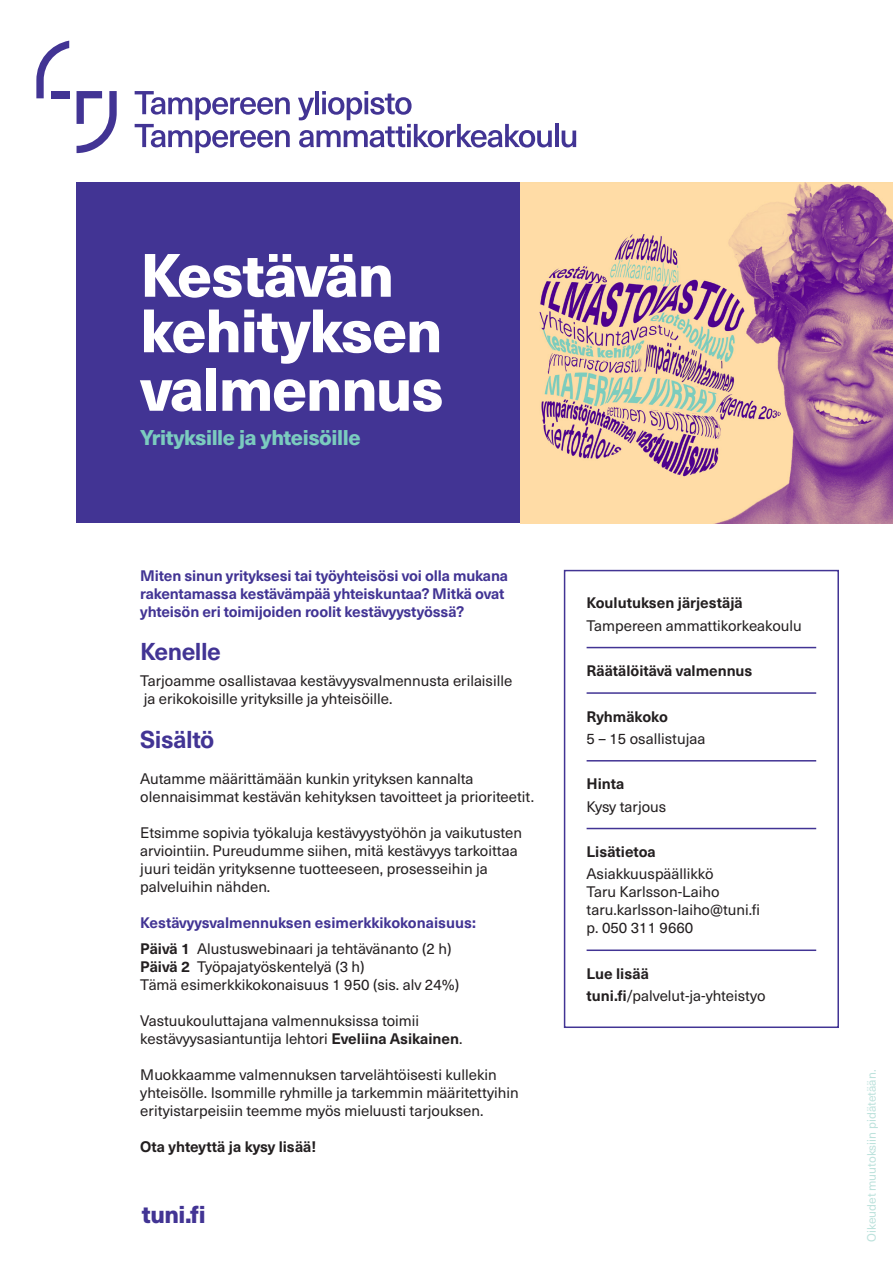
<style>
.page{position:relative;width:893px;height:1263px;background:#fff}
.page>*{position:absolute;margin:0;border:0;box-sizing:border-box;transform-origin:0 0}
.Pääotsikko{font:800 60px/57px "Neue Haas Unica Pro";letter-spacing:-.02em;color:#fff}
.Leipä_otsikko{font:700 24px "Neue Haas Unica Pro";letter-spacing:-.02em;color:#423494}
.Leipä_musta{font:700 24px "Neue Haas Unica Pro";letter-spacing:-.02em;color:#423494}
.www{font:800 24px "Neue Haas Unica Pro";color:#423494}
.Alaotsikko{font:800 21px "Neue Haas Unica Pro";letter-spacing:-.02em;color:#7bcbbf}
.Leipä_musta-2{font:15px/18px "Neue Haas Unica Pro";color:#231f20}
.Leipä_musta-3{font:700 15px/18px "Neue Haas Unica Pro";letter-spacing:-.01em;color:#423494}
.Leipä_valkoinen{font:15px "Neue Haas Unica Pro";color:#231f20}
.Leipä_pieni-otsikko{font:700 15px "Neue Haas Unica Pro";color:#231f20}
.Leipä_musta-4{font:700 15px "Neue Haas Unica Pro";color:#231f20}
.Leipä_valkoinen-2{font:700 15px "Neue Haas Unica Pro";color:#231f20}
.Leipä_valkoinen-3{font:12px "Neue Haas Unica Pro";color:#bde2dc}
.s1{font-weight:700}
</style>
<div class="page">
<div style="left:77px;top:183px;width:816px;height:340px;background:#423494"></div>
<img style="left:521px;top:183px;width:372px;height:340px">
<hr style="left:587px;top:647px;width:229px;height:1px;background:#423494">
<hr style="left:587px;top:692px;width:229px;height:2px;background:#423494">
<hr style="left:587px;top:760px;width:229px;height:1px;background:#423494">
<hr style="left:587px;top:828px;width:229px;height:1px;background:#423494">
<hr style="left:587px;top:949px;width:229px;height:2px;background:#423494">
<div style="left:564px;top:570px;width:275px;height:458px;border:2px solid #423494"></div>
<svg style="left:36px;top:41px;width:33px;height:57px"></svg>
<svg style="left:77px;top:91px;width:40px;height:62px"></svg>
<svg style="left:135px;top:91px;width:155px;height:62px"></svg>
<svg style="left:298px;top:91px;width:254px;height:57px"></svg>
<hr style="left:555px;top:124px;width:4px;height:23px;background:#423494">
<svg style="left:562px;top:131px;width:14px;height:16px"></svg>
<p class="Pääotsikko" style="left:140px;top:248px;width:305px">Kestävän kehityksen valmennus</p>
<p class="Alaotsikko" style="left:140px;top:424px;width:222px">Yrityksille ja yhteisöille</p>
<p class="Leipä_musta-3" style="left:140px;top:567px;width:369px">Miten sinun yrityksesi tai työyhteisösi voi olla mukana rakentamassa kestävämpää yhteiskuntaa? Mitkä ovat yhteisön eri toimijoiden roolit kestävyystyössä?</p>
<p class="Leipä_otsikko" style="left:140px;top:637px;width:82px">Kenelle</p>
<p class="Leipä_musta-2" style="left:140px;top:672px;width:373px">Tarjoamme osallistavaa kestävyysvalmennusta erilaisille</p>
<p class="Leipä_musta-2" style="left:144px;top:690px;width:250px">ja erikokoisille yrityksille ja yhteisöille.</p>
<p class="Leipä_musta" style="left:140px;top:725px;width:75px">Sisältö</p>
<p class="Leipä_musta-2" style="left:140px;top:770px;width:395px">Autamme määrittämään kunkin yrityksen kannalta olennaisimmat kestävän kehityksen tavoitteet ja prioriteetit.</p>
<p class="Leipä_musta-2" style="left:140px;top:824px;width:383px">Etsimme sopivia työkaluja kestävyystyöhön ja vaikutusten arviointiin. Pureudumme siihen, mitä kestävyys tarkoittaa juuri teidän yrityksenne tuotteeseen, prosesseihin ja palveluihin nähden.</p>
<p class="Leipä_musta-3" style="left:140px;top:914px;width:337px">Kestävyysvalmennuksen esimerkkikokonaisuus:</p>
<p class="Leipä_musta-2" style="left:140px;top:940px;width:313px"><span class="s1">Päivä 1</span> Alustuswebinaari ja tehtävänanto (2 h)</p>
<p class="Leipä_musta-2" style="left:140px;top:958px;width:226px"><span class="s1">Päivä 2</span> Työpajatyöskentelyä (3 h)</p>
<p class="Leipä_musta-2" style="left:140px;top:976px;width:320px">Tämä esimerkkikokonaisuus 1 950 (sis. alv 24%)</p>
<p class="Leipä_musta-2" style="left:140px;top:1012px;width:324px">Vastuukouluttajana valmennuksissa toimii kestävyysasiantuntija lehtori <span class="s1">Eveliina Asikainen</span>.</p>
<p class="Leipä_musta-2" style="left:140px;top:1066px;width:380px">Muokkaamme valmennuksen tarvelähtöisesti kullekin yhteisölle. Isommille ryhmille ja tarkemmin määritettyihin erityistarpeisiin teemme myös mieluusti tarjouksen.</p>
<p class="Leipä_musta-4" style="left:140px;top:1138px;width:177px">Ota yhteyttä ja kysy lisää!</p>
<p class="www" style="left:142px;top:1199px;width:65px">tuni.fi</p>
<p class="Leipä_pieni-otsikko" style="left:587px;top:594px;width:158px">Koulutuksen järjestäjä</p>
<p class="Leipä_valkoinen" style="left:587px;top:616px;width:217px">Tampereen ammattikorkeakoulu</p>
<p class="Leipä_valkoinen-2" style="left:587px;top:661px;width:167px">Räätälöitävä valmennus</p>
<p class="Leipä_pieni-otsikko" style="left:587px;top:707px;width:83px">Ryhmäkoko</p>
<p class="Leipä_musta-2" style="left:587px;top:730px;width:120px">5 – 15 osallistujaa</p>
<p class="Leipä_pieni-otsikko" style="left:587px;top:775px;width:39px">Hinta</p>
<p class="Leipä_musta-2" style="left:587px;top:797px;width:81px">Kysy tarjous</p>
<p class="Leipä_pieni-otsikko" style="left:587px;top:842px;width:71px">Lisätietoa</p>
<p class="Leipä_valkoinen" style="left:587px;top:865px;width:128px">Asiakkuuspäällikkö</p>
<p class="Leipä_valkoinen" style="left:587px;top:883px;width:134px">Taru Karlsson-Laiho</p>
<p class="Leipä_valkoinen" style="left:587px;top:901px;width:175px">taru.karlsson-laiho@tuni.fi</p>
<p class="Leipä_valkoinen" style="left:587px;top:919px;width:108px">p. 050 311 9660</p>
<p class="Leipä_pieni-otsikko" style="left:587px;top:964px;width:64px">Lue lisää</p>
<p class="Leipä_valkoinen" style="left:587px;top:987px;width:181px"><span class="s1">tuni.fi</span>/palvelut-ja-yhteistyo</p>
<p class="Leipä_valkoinen-3" style="left:864px;top:1242px;width:174px;rotate:-90deg">Oikeudet muutoksiin pidätetään.</p>
</div>
